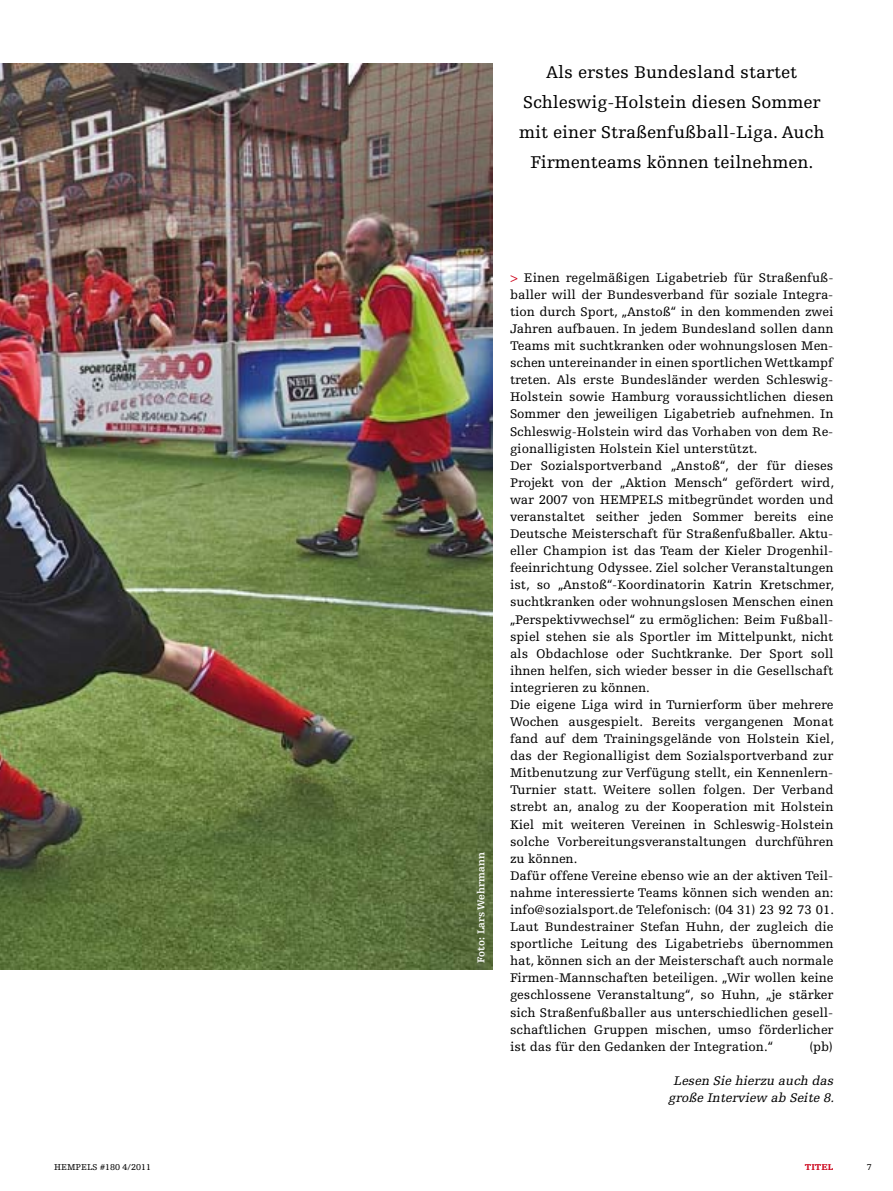
<style>
.page{position:relative;width:893px;height:1191px;background:#fff}
.page>*{position:absolute;margin:0;border:0;box-sizing:border-box;transform-origin:0 0}
.t1{font:18px/30px "Hempels Egyptienne";color:#000;text-align:center}
.t2{font:13.2px/17.1px "Hempels Egyptienne";color:#000}
.t3{font:italic 13.2px/17.1px "Hempels Egyptienne";color:#000;text-align:center}
.t4{font:700 10.5px "Hempels Egyptienne";color:#fff}
.t5{font:9px "Hempels Egyptienne";color:#000}
.t6{font:900 9px "Hempels Egyptienne";color:#cd071e}
.s1{color:#cd071e}
</style>
<div class="page">
<img style="left:0;top:64px;width:492px;height:905px">
<h1 class="t1" style="left:519px;top:57px;width:307px">Als erstes Bundesland startet Schleswig-Holstein diesen Sommer mit einer Straßenfußball-Liga. Auch Firmenteams können teilnehmen.</h1>
<p class="t4" style="left:475px;top:962px;width:112px;rotate:-90deg">Foto: Lars Wehrmann</p>
<p class="t2" style="left:510px;top:269px;width:326px"><span class="s1">&gt;</span> Einen regelmäßigen Ligabetrieb für Straßenfuß&shy;baller will der Bundesverband für soziale Integra&shy;tion durch Sport, „Anstoß“ in den kommenden zwei Jahren aufbauen. In jedem Bundesland sollen dann Teams mit suchtkranken oder wohnungslosen Men&shy;schen untereinander in einen sportlichen Wettkampf treten. Als erste Bundesländer werden Schleswig-Holstein sowie Hamburg voraussichtlichen diesen Sommer den jeweiligen Ligabetrieb aufnehmen. In Schleswig-Holstein wird das Vorhaben von dem Re&shy;gionalligisten Holstein Kiel unterstützt.<br>Der Sozialsportverband „Anstoß“, der für dieses Projekt von der „Aktion Mensch“ gefördert wird, war 2007 von HEMPELS mitbegründet worden und veranstaltet seither jeden Sommer bereits eine Deutsche Meisterschaft für Straßenfußballer. Aktu&shy;eller Champion ist das Team der Kieler Drogenhil&shy;feeinrichtung Odyssee. Ziel solcher Veranstaltungen ist, so „Anstoß“-Koordinatorin Katrin Kretschmer, suchtkranken oder wohnungslosen Menschen einen „Perspektivwechsel“ zu ermöglichen: Beim Fußball&shy;spiel stehen sie als Sportler im Mittelpunkt, nicht als Obdachlose oder Suchtkranke. Der Sport soll ihnen helfen, sich wieder besser in die Gesellschaft integrieren zu können.<br>Die eigene Liga wird in Turnierform über mehrere Wochen ausgespielt. Bereits vergangenen Monat fand auf dem Trainingsgelände von Holstein Kiel, das der Regionalligist dem Sozialsportverband zur Mitbenutzung zur Verfügung stellt, ein Kennenlern-Turnier statt. Weitere sollen folgen. Der Verband strebt an, analog zu der Kooperation mit Holstein Kiel mit weiteren Vereinen in Schleswig-Holstein solche Vorbereitungsveranstaltungen durchführen zu können.<br>Dafür offene Vereine ebenso wie an der aktiven Teil&shy;nahme interessierte Teams können sich wenden an: info@sozialsport.de Telefonisch: (04 31) 23 92 73 01.<br>Laut Bundestrainer Stefan Huhn, der zugleich die sportliche Leitung des Ligabetriebs übernommen hat, können sich an der Meisterschaft auch normale Firmen-Mannschaften beteiligen. „Wir wollen keine geschlossene Veranstaltung“, so Huhn, „je stärker sich Straßenfußballer aus unterschiedlichen gesell&shy;schaftlichen Gruppen mischen, umso förderlicher ist das für den Gedanken der Integration.“</p>
<p class="t2" style="left:809px;top:1038px;width:25px">(pb)</p>
<p class="t3" style="left:668px;top:1072px;width:170px">Lesen Sie hierzu auch das große Interview ab Seite 8.</p>
<p class="t5" style="left:54px;top:1161px;width:99px">HEMPELS #180 4/2011</p>
<p class="t6" style="left:805px;top:1161px;width:30px">Titel</p>
<p class="t5" style="left:867px;top:1161px;width:7px">7</p>
</div>
